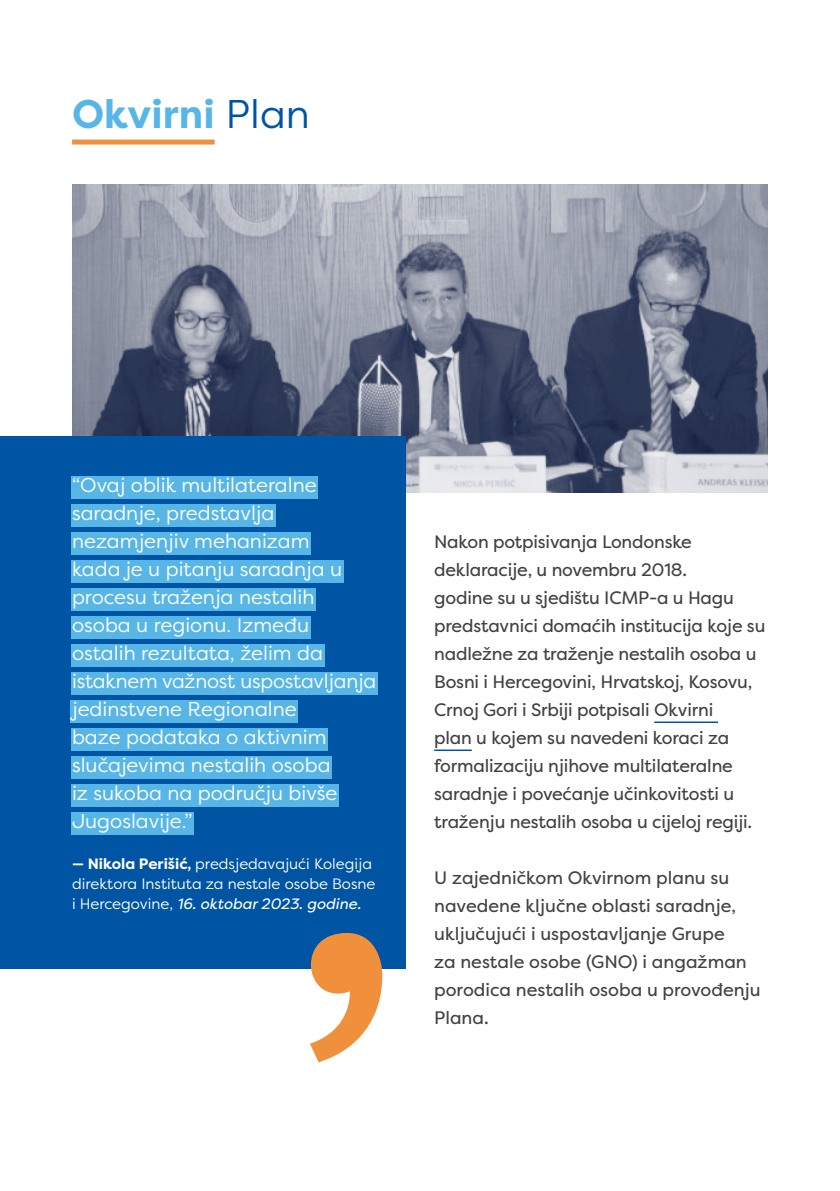
<style>
.page{position:relative;width:840px;height:1191px;background:#fff}
.page>*{position:absolute;margin:0;border:0;box-sizing:border-box;transform-origin:0 0}
.t1{font:700 40px "Filson Pro";color:#58b6e7}
.t2{font:20px/28px "Filson Pro";color:#fff}
.t3{font:18px/28px "Filson Pro";letter-spacing:-.01em;color:#414042}
.t4{font:15px/20px "Filson Pro";color:#fff}
.s1{font-weight:400;color:#0054a4}
.s2{font-weight:700}
.s3{font-style:italic}
</style>
<div class="page">
<img style="left:72px;top:184px;width:695px;height:308px">
<div style="left:0;top:436px;width:405px;height:532px;background:#0054a4"></div>
<div style="left:72px;top:140px;width:142px;height:5px;background:#f1903c"></div>
<div style="left:71px;top:476px;width:247px;height:22px;background:#58b6e7"></div>
<div style="left:71px;top:504px;width:204px;height:22px;background:#58b6e7"></div>
<div style="left:71px;top:532px;width:239px;height:22px;background:#58b6e7"></div>
<div style="left:71px;top:560px;width:272px;height:22px;background:#58b6e7"></div>
<div style="left:71px;top:588px;width:244px;height:22px;background:#58b6e7"></div>
<div style="left:71px;top:616px;width:239px;height:22px;background:#58b6e7"></div>
<div style="left:71px;top:644px;width:253px;height:22px;background:#58b6e7"></div>
<div style="left:71px;top:672px;width:306px;height:22px;background:#58b6e7"></div>
<div style="left:71px;top:700px;width:227px;height:22px;background:#58b6e7"></div>
<div style="left:71px;top:728px;width:256px;height:22px;background:#58b6e7"></div>
<div style="left:71px;top:756px;width:260px;height:22px;background:#58b6e7"></div>
<div style="left:71px;top:784px;width:267px;height:22px;background:#58b6e7"></div>
<div style="left:71px;top:812px;width:122px;height:22px;background:#58b6e7"></div>
<hr style="left:654px;top:721px;width:63px;height:2px;background:#0054a4">
<hr style="left:434px;top:749px;width:37px;height:2px;background:#0054a4">
<svg style="left:310px;top:933px;width:72px;height:129px"></svg>
<h1 class="t1" style="left:72px;top:89px;width:239px">Okvirni <span class="s1">Plan</span></h1>
<p class="t2" style="left:72px;top:470px;width:306px">“Ovaj oblik multilateralne saradnje, predstavlja<br>neza mjenjiv mehanizam<br>kada je u pitanju saradnja u procesu traženja nestalih osoba u regionu. Između ostalih rezultata, želim da istaknem važnost uspostavljanja jedinstvene Regionalne<br>baze podataka o aktivnim slučajevima nestalih osoba<br>iz sukoba na području bivše<br>Jugoslavije.”</p>
<p class="t4" style="left:72px;top:853px;width:305px"><span class="s2">— Nikola Perišić,</span> predsjedavajući Kolegija direktora Instituta za nestale osobe Bosne i Hercegovine, <span class="s3">16. oktobar 2023. godine.</span></p>
<p class="t3" style="left:434px;top:527px;width:332px">Nakon potpisivanja Londonske deklaracije, u novembru 2018.<br>godine su u sjedištu ICMP-a u Hagu predstavnici domaćih institucija koje su nadležne za traženje nestalih osoba u Bosni i Hercegovini, Hrvatskoj, Kosovu, Crnoj Gori i Srbiji potpisali Okvirni<br>plan u kojem su navedeni koraci za formalizaciju njihove multilateralne saradnje i povećanje učinkovitosti u traženju nestalih osoba u cijeloj regiji.</p>
<p class="t3" style="left:434px;top:863px;width:328px">U zajedničkom Okvirnom planu su navedene ključne oblasti saradnje, uključujući i uspostavljanje Grupe<br>za nestale osobe (GNO) i angažman porodica nestalih osoba u provođenju<br>Plana.</p>
</div>
